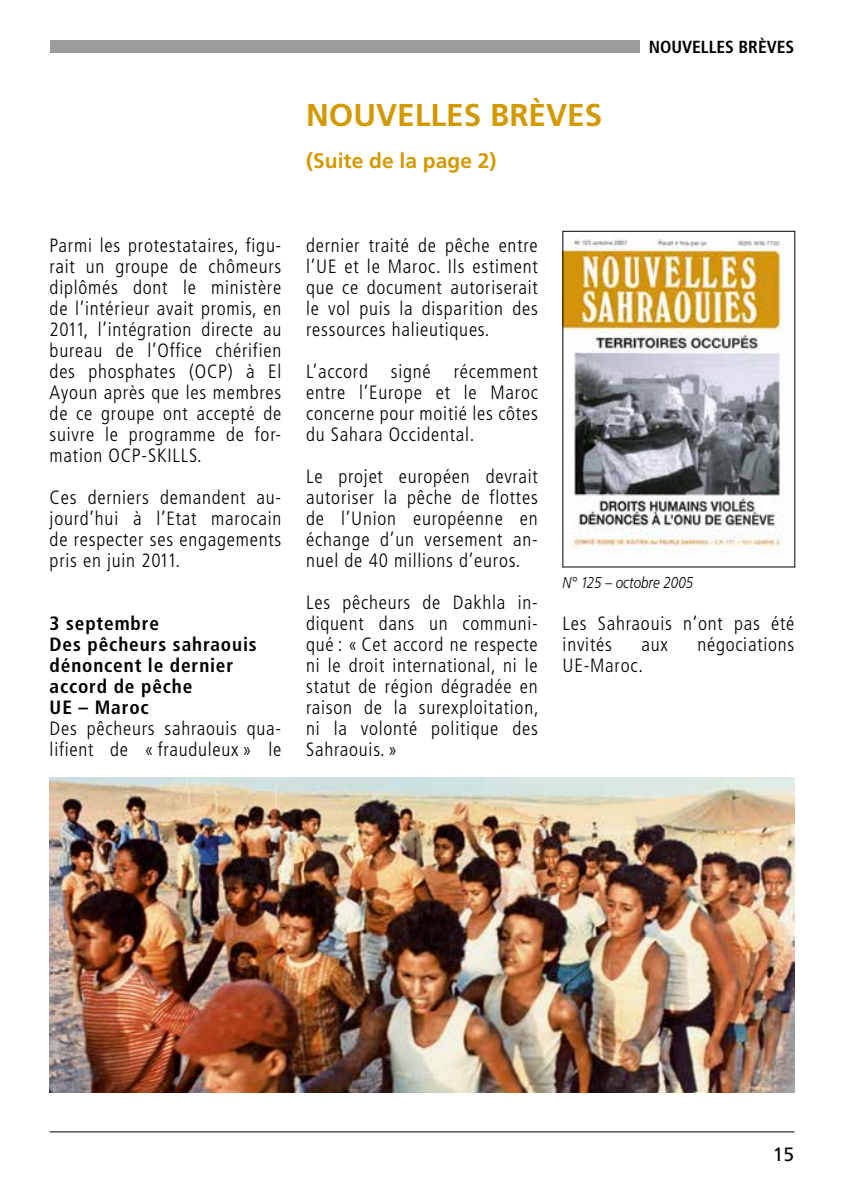
<style>
.page{position:relative;width:844px;height:1191px;background:#fff}
.page>*{position:absolute;margin:0;border:0;box-sizing:border-box;transform-origin:0 0}
.t1{font:700 31.5px "Frutiger";color:#d39901}
.t2{font:700 21px "Frutiger";color:#d39901}
.t3{font:300 condensed 19.25px/21px "Frutiger";letter-spacing:.04em;color:#000;text-align:justify}
.t4{font:700 condensed 19.25px/21px "Frutiger";letter-spacing:.045em;color:#000}
.t5{font:19.25px "Frutiger";color:#000}
.t6{font:700 condensed 17.5px "Frutiger";color:#000}
.t7{font:italic 300 15.75px "Frutiger";color:#000;scale:.85 1}
</style>
<div class="page">
<hr style="left:50px;top:1131px;width:744px;height:1px;background:#000">
<div style="left:50px;top:40px;width:589px;height:13px;background:#9c9c9d"></div>
<img style="left:564px;top:239px;width:220px;height:314px">
<img style="left:50px;top:777px;width:744px;height:315px">
<p class="t3" style="left:50px;top:235px;width:233px">Parmi les protestataires, figu&shy;rait un groupe de chômeurs diplômés dont le ministère de l’intérieur avait promis, en 2011, l’intégration directe au bureau de l’Office chérifien des phosphates (OCP) à El Ayoun après que les membres de ce groupe ont accepté de suivre le programme de for&shy;mation OCP-SKILLS.</p>
<p class="t3" style="left:50px;top:487px;width:233px">Ces derniers demandent au&shy;jourd’hui à l’Etat marocain de respecter ses engagements pris en juin 2011.</p>
<p class="t4" style="left:50px;top:613px;width:208px">3 septembre<br>Des pêcheurs sahraouis dénoncent le dernier accord de pêche<br>UE – Maroc</p>
<p class="t3" style="left:50px;top:718px;width:233px">Des pêcheurs sahraouis qua&shy;lifient de « frauduleux » le</p>
<h1 class="t1" style="left:306px;top:97px;width:297px">NOUVELLES BRÈVES</h1>
<p class="t2" style="left:306px;top:148px;width:192px">(Suite de la page 2)</p>
<p class="t6" style="left:648px;top:36px;width:147px">NOUVELLES BRÈVES</p>
<p class="t3" style="left:306px;top:235px;width:233px">dernier traité de pêche entre l’UE et le Maroc. Ils estiment que ce document autoriserait le vol puis la disparition des ressources halieutiques.</p>
<p class="t3" style="left:306px;top:361px;width:233px">L’accord signé récemment entre l’Europe et le Maroc concerne pour moitié les côtes du Sahara Occidental.</p>
<p class="t3" style="left:306px;top:466px;width:233px">Le projet européen devrait autoriser la pêche de flottes de l’Union européenne en échange d’un versement an&shy;nuel de 40 millions d’euros.</p>
<p class="t3" style="left:306px;top:592px;width:234px">Les pêcheurs de Dakhla in&shy;diquent dans un communi&shy;qué : « Cet accord ne respecte ni le droit international, ni le statut de région dégradée en raison de la surexploitation, ni la volonté politique des Sahraouis. »</p>
<p class="t7" style="left:562px;top:574px;width:155px">N° 125 – octobre 2005</p>
<p class="t3" style="left:562px;top:613px;width:233px">Les Sahraouis n’ont pas été invités</p>
<p class="t3" style="left:641px;top:634px;width:28px">aux</p>
<p class="t3" style="left:697px;top:634px;width:98px">négociations</p>
<p class="t3" style="left:562px;top:655px;width:82px">UE-Maroc.</p>
<p class="t5" style="left:772px;top:1142px;width:23px">15</p>
</div>
